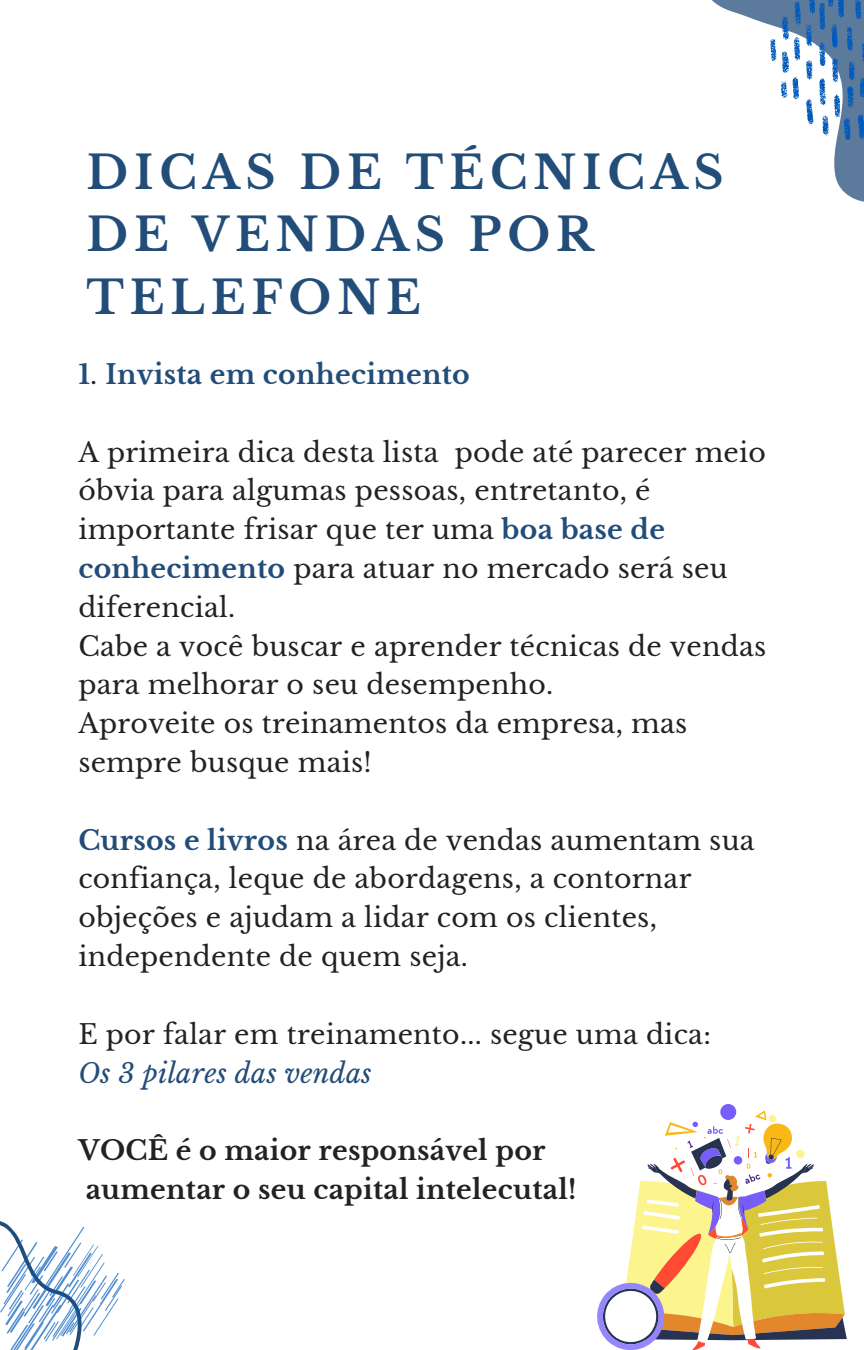
<style>
.page{position:relative;width:864px;height:1350px;background:#fff}
.page>*{position:absolute;margin:0;border:0;box-sizing:border-box;transform-origin:0 0}
.t1{font:700 45.45px/62.6px "Libre Baskerville";letter-spacing:.13em;color:#234d79}
.t2{font:26.78px/38.7px "Libre Baskerville";letter-spacing:.01em;color:#222}
.t3{font:700 26.78px/38.7px "Libre Baskerville";letter-spacing:.01em;color:#222}
.t4{font:700 26.78px "Libre Baskerville";letter-spacing:.01em;color:#234d79}
.t5{font:italic 26.78px "Libre Baskerville";letter-spacing:.01em;color:#234d79}
.s1{font-weight:400;color:#222}
.s2{font-weight:700;color:#234d79}
</style>
<div class="page">
<svg style="left:712px;top:0;width:152px;height:202px"></svg>
<svg style="left:770px;top:0;width:94px;height:146px"></svg>
<svg style="left:0;top:1221px;width:125px;height:129px"></svg>
<div style="left:720px;top:1104px;width:16px;height:16px;background:#775df9;border-radius:50%"></div>
<svg style="left:597px;top:1110px;width:250px;height:240px"></svg>
<h1 class="t1" style="left:86px;top:142px;width:639px">DICAS DE TÉCNICAS<br>DE VENDAS POR<br>TELEFONE</h1>
<p class="t4" style="left:78px;top:358px;width:393px">1<span class="s1">.</span> Invista em conhecimento</p>
<p class="t2" style="left:78px;top:433px;width:689px">A primeira dica desta lista pode até parecer meio óbvia para algumas pessoas, entretanto, é importante frisar que ter uma <span class="s2">boa base de conhecimento</span> para atuar no mercado será seu diferencial.<br>Cabe a você buscar e aprender técnicas de vendas para melhorar o seu desempenho.<br>Aproveite os treinamentos da empresa, mas sempre busque mais!</p>
<p class="t2" style="left:78px;top:821px;width:678px"><span class="s2">Cursos e livros</span> na área de vendas aumentam sua confiança, leque de abordagens, a contornar objeções e ajudam a lidar com os clientes, independente de quem seja.</p>
<p class="t2" style="left:78px;top:1015px;width:634px">E por falar em treinamento... segue uma dica:</p>
<p class="t5" style="left:78px;top:1057px;width:295px">Os 3 pilares das vendas</p>
<p class="t3" style="left:78px;top:1131px;width:500px">VOCÊ é o maior responsável por aumentar o seu capital intelecutal!</p>
</div>
